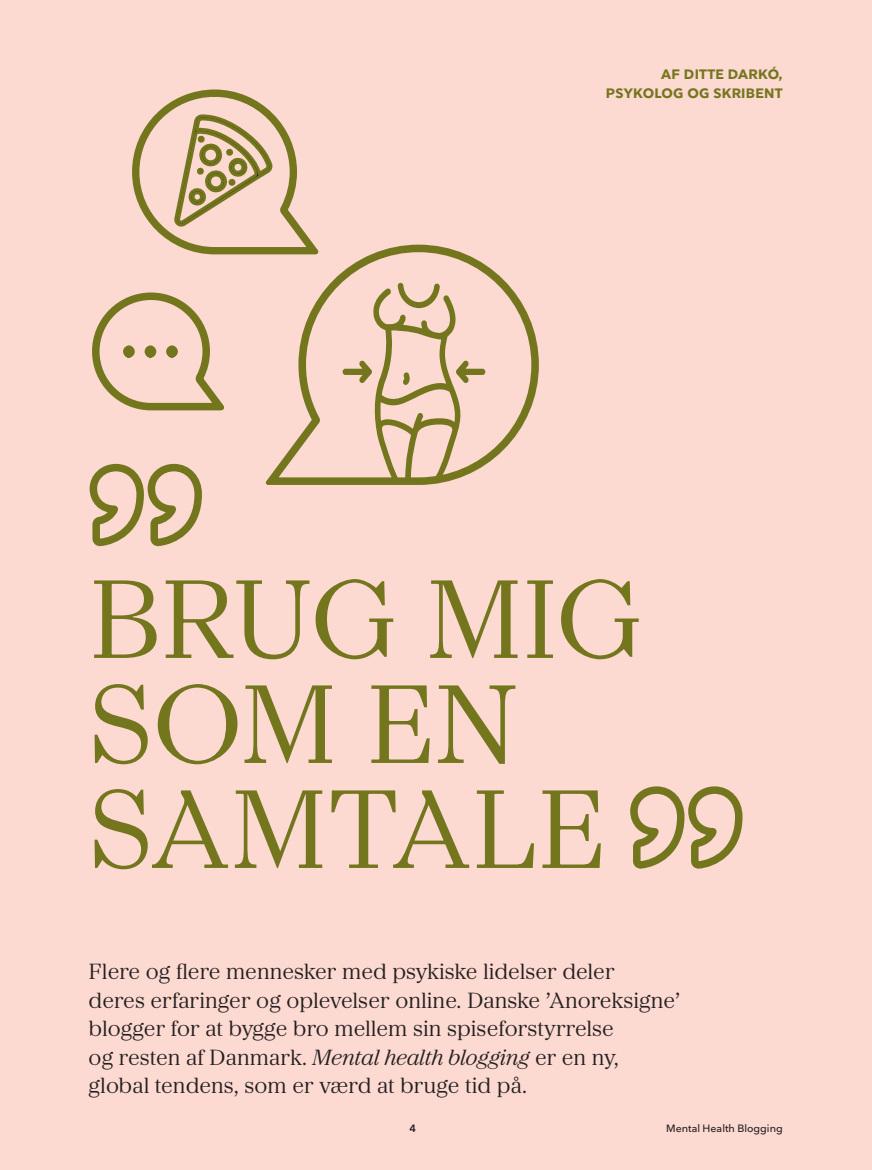
<style>
.page{position:relative;width:872px;height:1170px;background:#fcd9d1}
.page>*{position:absolute;margin:0;border:0;box-sizing:border-box;transform-origin:0 0}
.t1{font:114px/105px "Italian Plate No 4 Expanded";letter-spacing:-.02em;color:#74761d}
.t2{font:22.5px/28.5px "Italian Plate No 4 Expanded";letter-spacing:.005em;color:#231f20}
.t3{font:700 13.5px/19.5px "Nationale";letter-spacing:.02em;color:#74761d;text-align:right}
.t4{font:500 10.5px "Nationale";color:#231f20}
.t5{font:600 10.5px "Nationale";color:#231f20}
.s1{font-style:italic}
</style>
<div class="page">
<svg style="left:332px;top:244px;width:207px;height:220px"></svg>
<svg style="left:630px;top:786px;width:113px;height:83px"></svg>
<svg style="left:132px;top:89px;width:187px;height:166px"></svg>
<svg style="left:89px;top:282px;width:397px;height:265px"></svg>
<p class="t3" style="left:606px;top:65px;width:178px">AF DITTE DARKÓ,<br>PSYKOLOG OG SKRIBENT</p>
<h1 class="t1" style="left:89px;top:578px;width:556px">BRUG MIG<br>SOM EN<br>SAMTALE</h1>
<p class="t2" style="left:89px;top:959px;width:593px">Flere og flere mennesker med psykiske lidelser deler<br>deres erfaringer og oplevelser online. Danske ’Anoreksigne’ blogger for at bygge bro mellem sin spiseforstyrrelse<br>og resten af Danmark. <span class="s1">Mental health blogging</span> er en ny, global tendens, som er værd at bruge tid på.</p>
<p class="t5" style="left:409px;top:1124px;width:8px">4</p>
<p class="t4" style="left:666px;top:1124px;width:118px">Mental Health Blogging</p>
</div>
